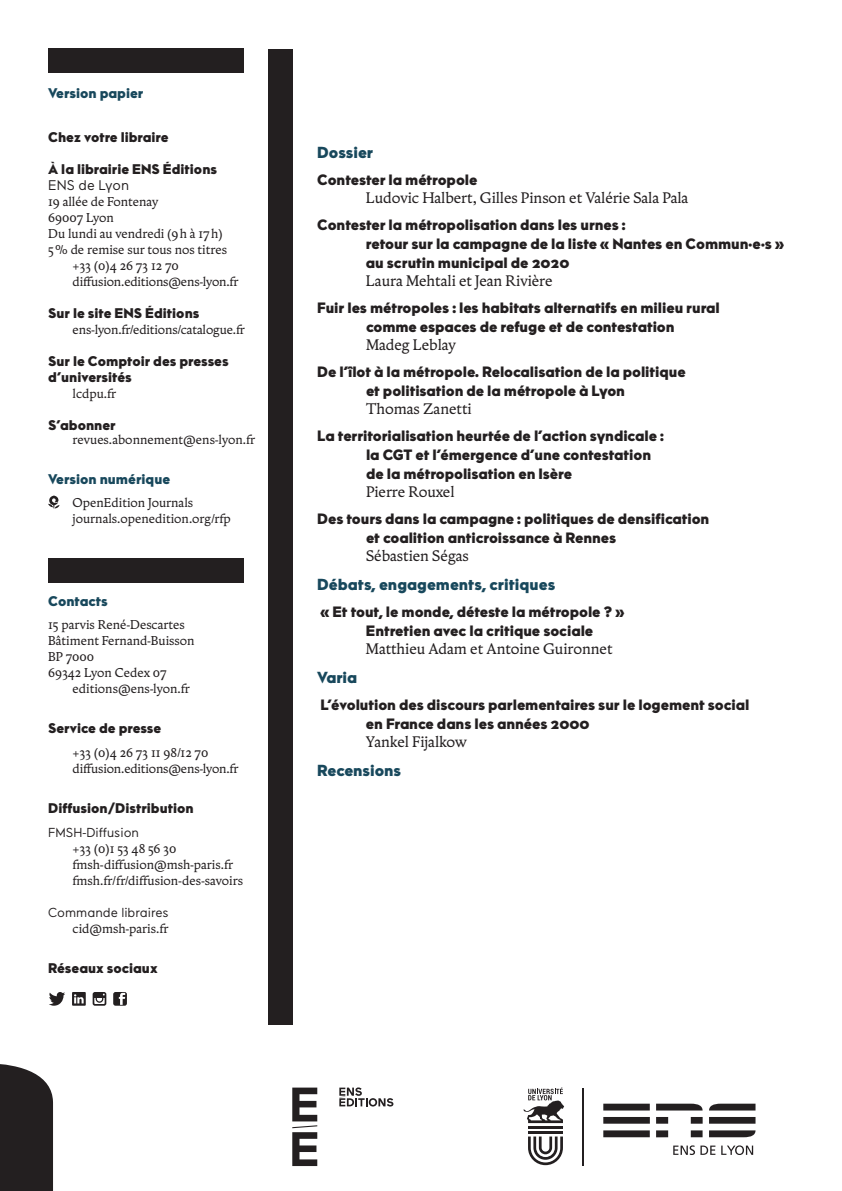
<style>
.page{position:relative;width:842px;height:1191px;background:#fff}
.page>*{position:absolute;margin:0;border:0;box-sizing:border-box;transform-origin:0 0}
.t1{font:16px "Maax ENS Black";color:#18485c}
.t2{font:15px/19px "Maax ENS Black";letter-spacing:-.005em;color:#231f20}
.t3{font:15px "Zenith ENS400 os 20";letter-spacing:-.005em;color:#231f20}
.t4{font:14px/16px "Maax ENS Black";color:#231f20}
.t5{font:14px "Maax ENS Black";color:#18485c}
.t6{font:14px "Maax ENS";color:#231f20}
.t7{font:13px "Maax ENS";color:#231f20}
.t8{font:12.6px/16px "Zenith ENS400 os 20";color:#231f20}
</style>
<div class="page">
<svg style="left:528px;top:1136px;width:35px;height:29px"></svg>
<hr style="left:528px;top:1131px;width:35px;height:2px;background:#231f20">
<hr style="left:528px;top:1125px;width:35px;height:3px;background:#231f20">
<svg style="left:523px;top:1087px;width:41px;height:36px"></svg>
<hr style="left:582px;top:1088px;width:1px;height:78px;background:#231f20">
<svg style="left:603px;top:1103px;width:47px;height:34px"></svg>
<svg style="left:656px;top:1103px;width:47px;height:34px"></svg>
<svg style="left:709px;top:1103px;width:46px;height:34px"></svg>
<svg style="left:673px;top:1145px;width:42px;height:10px"></svg>
<svg style="left:721px;top:1145px;width:32px;height:10px"></svg>
<svg style="left:292px;top:1087px;width:25px;height:79px"></svg>
<svg style="left:339px;top:1087px;width:54px;height:19px"></svg>
<svg style="left:48px;top:496px;width:12px;height:12px"></svg>
<svg style="left:49px;top:992px;width:16px;height:13px"></svg>
<svg style="left:113px;top:992px;width:14px;height:13px"></svg>
<svg style="left:72px;top:992px;width:14px;height:13px"></svg>
<svg style="left:74px;top:994px;width:10px;height:9px"></svg>
<svg style="left:93px;top:992px;width:13px;height:13px"></svg>
<div style="left:268px;top:49px;width:25px;height:975px;background:#231f20"></div>
<svg style="left:0;top:1064px;width:53px;height:127px;background:#312e2e"></svg>
<div style="left:49px;top:49px;width:195px;height:24px;background:#231f20"></div>
<div style="left:49px;top:558px;width:195px;height:24px;background:#231f20"></div>
<p class="t5" style="left:48px;top:83px;width:97px">Version papier</p>
<p class="t4" style="left:48px;top:130px;width:122px">Chez votre libraire</p>
<p class="t4" style="left:48px;top:162px;width:171px">À la librairie ENS Éditions</p>
<p class="t6" style="left:48px;top:176px;width:82px">ENS de Lyon</p>
<p class="t8" style="left:48px;top:194px;width:112px">19 allée de Fontenay</p>
<p class="t8" style="left:48px;top:210px;width:67px">69007 Lyon</p>
<p class="t8" style="left:48px;top:226px;width:176px">Du lundi au vendredi (9 h à 17 h)</p>
<p class="t8" style="left:48px;top:242px;width:180px">5 % de remise sur tous nos titres</p>
<p class="t8" style="left:73px;top:258px;width:108px">+33 (0)4 26 73 12 70</p>
<p class="t8" style="left:73px;top:274px;width:167px">diffusion.editions@ens-lyon.fr</p>
<p class="t4" style="left:48px;top:306px;width:153px">Sur le site ENS Éditions</p>
<p class="t8" style="left:73px;top:322px;width:174px">ens-lyon.fr/editions/catalogue.fr</p>
<p class="t4" style="left:48px;top:354px;width:182px">Sur le Comptoir des presses d’universités</p>
<p class="t8" style="left:73px;top:386px;width:45px">lcdpu.fr</p>
<p class="t4" style="left:48px;top:418px;width:69px">S’abonner</p>
<p class="t8" style="left:73px;top:432px;width:184px">revues.abonnement@ens-lyon.fr</p>
<p class="t5" style="left:48px;top:469px;width:124px">Version numérique</p>
<p class="t8" style="left:73px;top:494px;width:160px">OpenEdition Journals journals.openedition.org/rfp</p>
<p class="t5" style="left:48px;top:591px;width:61px">Contacts</p>
<p class="t8" style="left:48px;top:616px;width:148px">15 parvis René-Descartes<br>Bâtiment Fernand-Buisson<br>BP 7000<br>69342 Lyon Cedex 07</p>
<p class="t8" style="left:73px;top:680px;width:119px">editions@ens-lyon.fr</p>
<p class="t4" style="left:48px;top:720px;width:115px">Service de presse</p>
<p class="t8" style="left:73px;top:744px;width:167px">+33 (0)4 26 73 11 98/12 70 diffusion.editions@ens-lyon.fr</p>
<p class="t4" style="left:48px;top:800px;width:147px">Diffusion/Distribution</p>
<p class="t7" style="left:48px;top:824px;width:92px">FMSH-Diffusion</p>
<p class="t8" style="left:73px;top:841px;width:172px">+33 (0)1 53 48 56 30 fmsh-diffusion@msh-paris.fr fmsh.fr/fr/diffusion-des-savoirs</p>
<p class="t7" style="left:48px;top:904px;width:122px">Commande libraires</p>
<p class="t8" style="left:73px;top:921px;width:97px">cid@msh-paris.fr</p>
<p class="t4" style="left:48px;top:960px;width:111px">Réseaux sociaux</p>
<p class="t1" style="left:317px;top:141px;width:57px">Dossier</p>
<p class="t2" style="left:317px;top:170px;width:162px">Contester la métropole</p>
<p class="t3" style="left:366px;top:187px;width:324px">Ludovic Halbert, Gilles Pinson et Valérie Sala Pala</p>
<p class="t2" style="left:366px;top:215px;width:420px;text-indent:-49px">Contester la métropolisation dans les urnes :<br>retour sur la campagne de la liste « Nantes en Commun·e·s » au scrutin municipal de 2020</p>
<p class="t3" style="left:366px;top:270px;width:188px">Laura Mehtali et Jean Rivière</p>
<p class="t2" style="left:317px;top:298px;width:404px;text-align:center">Fuir les métropoles : les habitats alternatifs en milieu rural comme espaces de refuge et de contestation</p>
<p class="t3" style="left:366px;top:334px;width:91px">Madeg Leblay</p>
<p class="t2" style="left:366px;top:362px;width:321px;text-indent:-49px">De l’îlot à la métropole. Relocalisation de la politique et politisation de la métropole à Lyon</p>
<p class="t3" style="left:366px;top:398px;width:107px">Thomas Zanetti</p>
<p class="t2" style="left:366px;top:426px;width:299px;text-indent:-49px">La territorialisation heurtée de l’action syndicale : la CGT et l’émergence d’une contestation de la métropolisation en Isère</p>
<p class="t3" style="left:366px;top:481px;width:90px">Pierre Rouxel</p>
<p class="t2" style="left:366px;top:509px;width:345px;text-indent:-49px">Des tours dans la campagne : politiques de densification et coalition anticroissance à Rennes</p>
<p class="t3" style="left:366px;top:545px;width:104px">Sébastien Ségas</p>
<p class="t1" style="left:317px;top:573px;width:240px">Débats, engagements, critiques</p>
<p class="t2" style="left:366px;top:602px;width:260px;text-indent:-46px">« Et tout, le monde, déteste la métropole ? »<br>Entretien avec la critique sociale</p>
<p class="t3" style="left:366px;top:638px;width:248px">Matthieu Adam et Antoine Guironnet</p>
<p class="t1" style="left:317px;top:666px;width:41px">Varia</p>
<p class="t2" style="left:366px;top:695px;width:385px;text-indent:-46px">L’évolution des discours parlementaires sur le logement social en France dans les années 2000</p>
<p class="t3" style="left:366px;top:731px;width:102px">Yankel Fijalkow</p>
<p class="t1" style="left:317px;top:759px;width:85px">Recensions</p>
</div>
